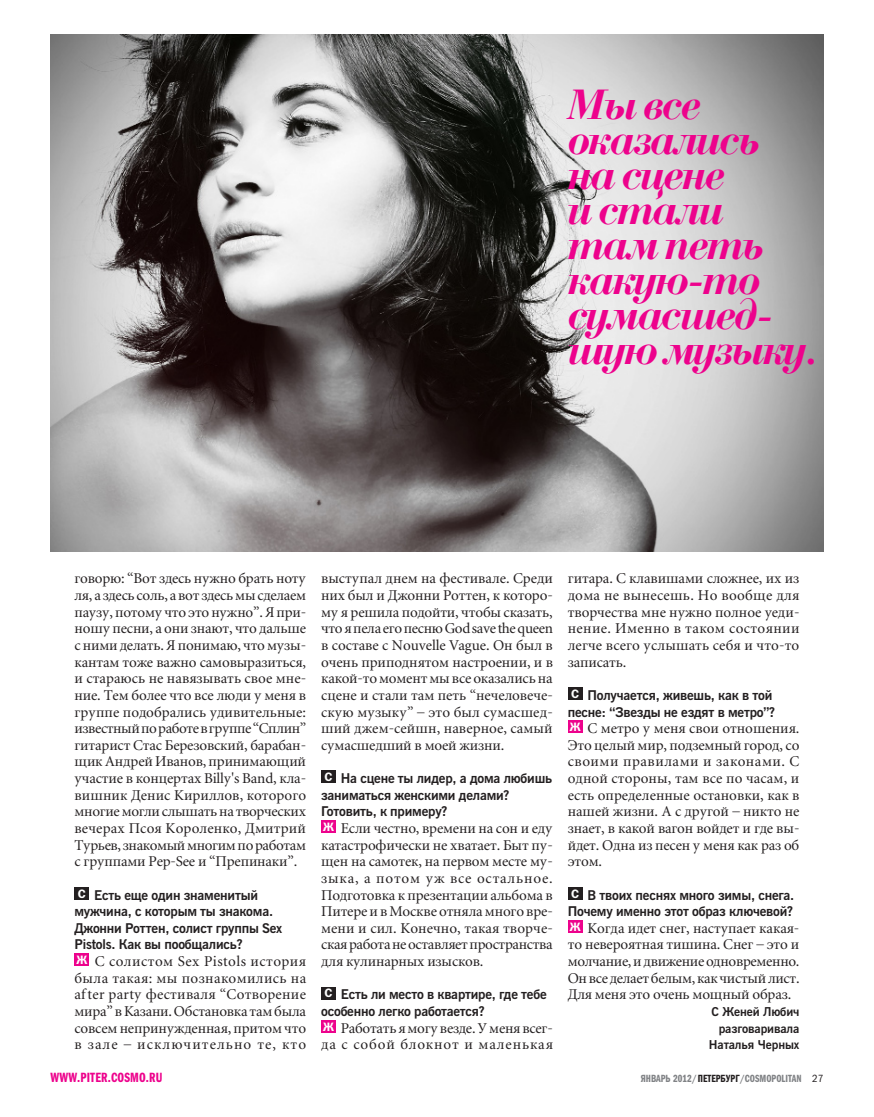
<style>
.page{position:relative;width:874px;height:1117px;background:#fff}
.page>*{position:absolute;margin:0;border:0;box-sizing:border-box;transform-origin:0 0}
.Paragraph_Style_1{font:italic 700 43.75px/35px "Bodoni";letter-spacing:-.06em;color:#ed028c}
.Body_Miniature_-5{font:14.7px/16.6px "Miniature";letter-spacing:-.01em;color:#231f20;text-align:justify}
.Body_NG_Bold_Black{font:13.47px/16.6px "News Gothic Bd BT";letter-spacing:-.015em;color:#231f20}
.t1{font:13.47px "Franklin Gothic Demi Cmp ITC";letter-spacing:.01em;color:#ed028c}
.Avtor_in_Text{font:12.25px/16.6px "News Gothic Bd BT";letter-spacing:-.01em;color:#231f20;text-align:right}
.t2{font:12.25px "Franklin Gothic Demi ITC";color:#fff}
.t3{font:10.5px "Franklin Gothic Demi Cmp ITC";color:#808285}
.s1{color:#231f20}
.s2{font-family:"Franklin Gothic Book Cond ITC";color:#231f20}
</style>
<div class="page">
<img style="left:51px;top:34px;width:771px;height:517px">
<div style="left:74px;top:886px;width:15px;height:13px;background:#231f20"></div>
<div style="left:74px;top:953px;width:15px;height:12px;background:#ed028c"></div>
<div style="left:321px;top:770px;width:15px;height:12px;background:#231f20"></div>
<div style="left:321px;top:820px;width:15px;height:12px;background:#ed028c"></div>
<div style="left:321px;top:986px;width:15px;height:13px;background:#231f20"></div>
<div style="left:321px;top:1019px;width:15px;height:13px;background:#ed028c"></div>
<div style="left:567px;top:687px;width:15px;height:12px;background:#231f20"></div>
<div style="left:567px;top:720px;width:15px;height:13px;background:#ed028c"></div>
<div style="left:567px;top:886px;width:15px;height:13px;background:#231f20"></div>
<div style="left:567px;top:920px;width:15px;height:12px;background:#ed028c"></div>
<p class="Paragraph_Style_1" style="left:567px;top:89px;width:256px">Мы все оказались<br>на сцене<br>и стали там петь какую-то сумасшед&shy;шую музыку.</p>
<p class="Body_Miniature_-5" style="left:74px;top:571px;width:233px">говорю: “Вот здесь нужно брать ноту ля, а здесь соль, а вот здесь мы сделаем паузу, потому что это нужно”. Я при&shy;ношу песни, а они знают, что дальше с ними делать. Я понимаю, что музы&shy;кантам тоже важно самовыразиться, и стараюсь не навязывать свое мне&shy;ние. Тем более что все люди у меня в группе подобрались удивительные: известный по работе в группе “Сплин” гитарист Стас Березовский, барабан&shy;щик Андрей Иванов, принимающий участие в концертах Billy's Band, кла&shy;вишник Денис Кириллов, которого многие могли слышать на творческих вечерах Псоя Короленко, Дмитрий Турьев, знакомый многим по работам с группами Pep-See и “Препинаки”.</p>
<p class="t2" style="left:78px;top:885px;width:9px">C</p>
<p class="Body_NG_Bold_Black" style="left:74px;top:886px;width:209px;text-indent:20px">Есть еще один знаменитый мужчина, с которым ты знакома.<br>Джонни Роттен, солист группы Sex<br>Pistols. Как вы пообщались?</p>
<p class="t2" style="left:76px;top:952px;width:13px">Ж</p>
<p class="Body_Miniature_-5" style="left:74px;top:953px;width:233px;text-indent:20px">С солистом Sex Pistols история была такая: мы познакомились на after partу фестиваля “Cотворение мира” в Казани. Обстановка там была совсем непринужденная, притом что в зале – исключительно те, кто</p>
<p class="Body_Miniature_-5" style="left:321px;top:571px;width:233px">выступал днем на фестивале. Среди них был и Джонни Роттен, к которо&shy;му я решила подойти, чтобы сказать, что я пела его песню God save the queen в составе с Nouvelle Vague. Он был в очень приподнятом настроении, и в какой-то момент мы все оказались на сцене и стали там петь “нечеловече&shy;скую музыку” – это был сумасшед&shy;ший джем-сейшн, наверное, самый сумасшедший в моей жизни.</p>
<p class="t2" style="left:324px;top:769px;width:9px">C</p>
<p class="Body_NG_Bold_Black" style="left:321px;top:770px;width:232px;text-indent:20px">На сцене ты лидер, а дома любишь заниматься женскими делами?<br>Готовить, к примеру?</p>
<p class="t2" style="left:323px;top:819px;width:13px">Ж</p>
<p class="Body_Miniature_-5" style="left:321px;top:820px;width:233px;text-indent:20px">Если честно, времени на сон и еду катастрофически не хватает. Быт пу&shy;щен на самотек, на первом месте му&shy;зыка, а потом уж все остальное.<br>Подготовка к презентации альбома в Питере и в Москве отняла много вре&shy;мени и сил. Конечно, такая творче&shy;ская работа не оставляет пространства для кулинарных изысков.</p>
<p class="t2" style="left:324px;top:985px;width:9px">C</p>
<p class="Body_NG_Bold_Black" style="left:321px;top:986px;width:227px;text-indent:20px">Есть ли место в квартире, где тебе особенно легко работается?</p>
<p class="t2" style="left:323px;top:1018px;width:13px">Ж</p>
<p class="Body_Miniature_-5" style="left:321px;top:1019px;width:233px;text-align:right">Работать я могу везде. У меня всег-<br>да с собой блокнот и маленькая</p>
<p class="Body_Miniature_-5" style="left:567px;top:571px;width:233px">гитара. С клавишами сложнее, их из дома не вынесешь. Но вообще для творчества мне нужно полное уеди&shy;нение. Именно в таком состоянии легче всего услышать себя и что-то записать.</p>
<p class="t2" style="left:571px;top:686px;width:9px">C</p>
<p class="Body_NG_Bold_Black" style="left:567px;top:687px;width:209px;text-align:right">Получается, живешь, как в той песне: “Звезды не ездят в метро”?</p>
<p class="t2" style="left:569px;top:719px;width:13px">Ж</p>
<p class="Body_Miniature_-5" style="left:567px;top:720px;width:233px;text-indent:20px">С метро у меня свои отношения.<br>Это целый мир, подземный город, со своими правилами и законами. С одной стороны, там все по часам, и есть определенные остановки, как в нашей жизни. А с другой – никто не знает, в какой вагон войдет и где вы&shy;йдет. Одна из песен у меня как раз об этом.</p>
<p class="t2" style="left:571px;top:885px;width:9px">C</p>
<p class="Body_NG_Bold_Black" style="left:567px;top:886px;width:228px;text-align:right">В твоих песнях много зимы, снега.<br>Почему именно этот образ ключевой?</p>
<p class="t2" style="left:569px;top:919px;width:13px">Ж</p>
<p class="Body_Miniature_-5" style="left:567px;top:920px;width:233px;text-indent:20px">Когда идет снег, наступает какая&shy;то невероятная тишина. Снег – это и молчание, и движение одновременно.<br>Он все делает белым, как чистый лист.<br>Для меня это очень мощный образ.</p>
<p class="Avtor_in_Text" style="left:708px;top:1003px;width:92px">С Женей Любич разговаривала<br>Наталья Черных</p>
<p class="t1" style="left:51px;top:1069px;width:69px">WWW.PITER.COSMO</p>
<p class="t1" style="left:146px;top:1069px;width:18px">.RU</p>
<p class="t3" style="left:640px;top:1072px;width:184px">ЯНВАРЬ 2012/<span class="s1">ПЕТЕРБУРГ</span>/COSMOPOLITAN <span class="s2">27</span></p>
</div>
